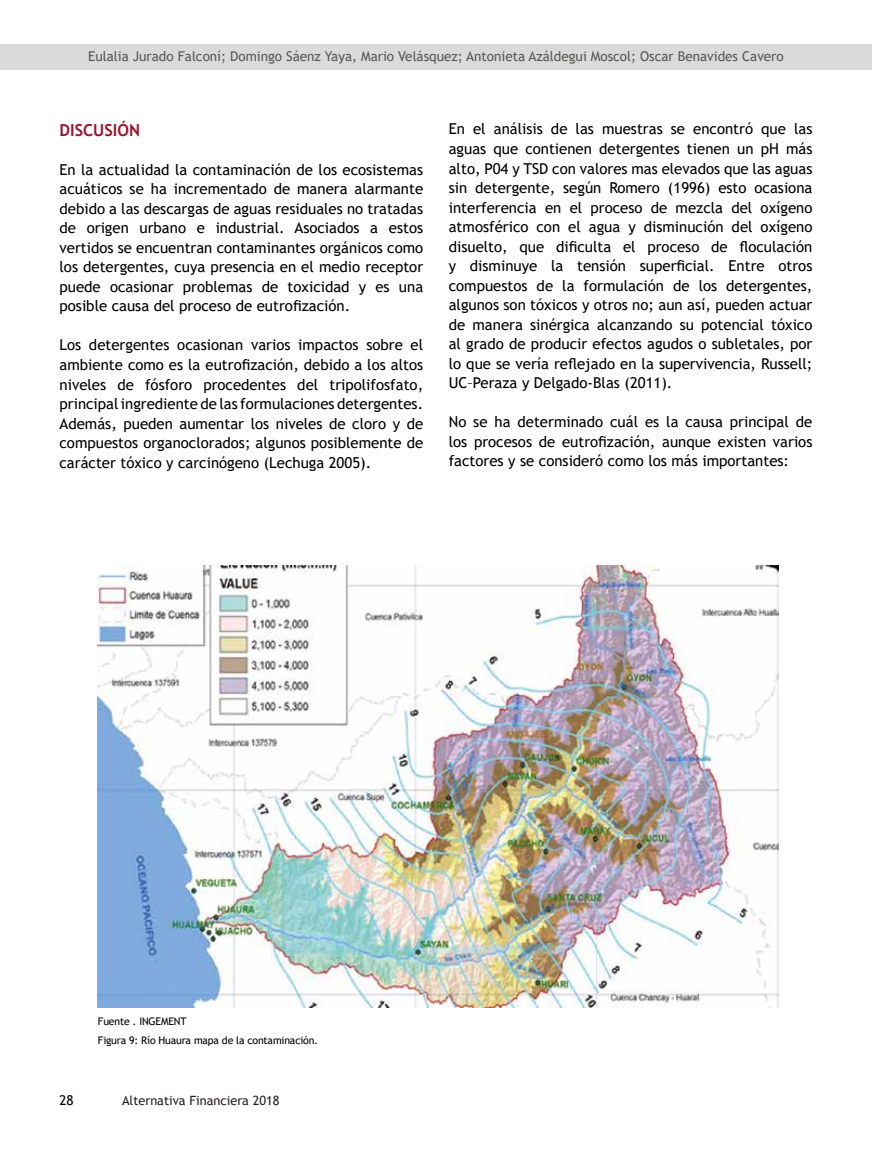
<style>
.page{position:relative;width:872px;height:1149px;background:#fff}
.page>*{position:absolute;margin:0;border:0;box-sizing:border-box;transform-origin:0 0}
.t1{font:700 16.5px "Trebuchet MS";color:#9a142e}
.t2{font:15px/19.5px "Trebuchet MS";color:#000;text-align:justify}
.t3{font:13.5px "Trebuchet MS";color:#575756}
.t4{font:13.5px "Trebuchet MS";color:#000}
.PIE_DE_PAGINA{font:12.75px "Trebuchet MS";color:#231f20}
.t5{font:10.5px/19.5px "Trebuchet MS";letter-spacing:-.015em;color:#000}
</style>
<div class="page">
<div style="left:0;top:45px;width:872px;height:25px;background:#dadada"></div>
<img style="left:98px;top:565px;width:680px;height:441px">
<p class="t3" style="left:88px;top:48px;width:697px">Eulalia Jurado Falconí; Domingo Sáenz Yaya, Mario Velásquez; Antonieta Azáldegui Moscol; Oscar Benavides Cavero</p>
<p class="t1" style="left:60px;top:120px;width:82px">DISCUSIÓN</p>
<p class="t2" style="left:60px;top:160px;width:365px">En la actualidad la contaminación de los ecosistemas acuáticos se ha incrementado de manera alarmante debido a las descargas de aguas residuales no tratadas de origen urbano e industrial. Asociados a estos vertidos se encuentran contaminantes orgánicos como los detergentes, cuya presencia en el medio receptor puede ocasionar problemas de toxicidad y es una posible causa del proceso de eutrofización.</p>
<p class="t2" style="left:60px;top:335px;width:365px">Los detergentes ocasionan varios impactos sobre el ambiente como es la eutrofización, debido a los altos niveles de fósforo procedentes del tripolifosfato, principal ingrediente de las formulaciones detergentes.<br>Además, pueden aumentar los niveles de cloro y de compuestos organoclorados; algunos posiblemente de carácter tóxico y carcinógeno (Lechuga 2005).</p>
<p class="t2" style="left:449px;top:119px;width:365px">En el análisis de las muestras se encontró que las aguas que contienen detergentes tienen un pH más alto, P04 y TSD con valores mas elevados que las aguas sin detergente, según Romero (1996) esto ocasiona interferencia en el proceso de mezcla del oxígeno atmosférico con el agua y disminución del oxígeno disuelto, que dificulta el proceso de floculación y disminuye la tensión superficial. Entre otros compuestos de la formulación de los detergentes, algunos son tóxicos y otros no; aun así, pueden actuar de manera sinérgica alcanzando su potencial tóxico al grado de producir efectos agudos o subletales, por lo que se vería reflejado en la supervivencia, Russell; UC–Peraza y Delgado-Blas (2011).</p>
<p class="t2" style="left:449px;top:412px;width:365px">No se ha determinado cuál es la causa principal de los procesos de eutrofización, aunque existen varios factores y se consideró como los más importantes:</p>
<p class="t5" style="left:98px;top:1010px;width:222px">Fuente . INGEMENT<br>Figura 9: Río Huaura mapa de la contaminación.</p>
<p class="t4" style="left:60px;top:1091px;width:16px">28</p>
<p class="t4" style="left:122px;top:1091px;width:161px">Alternativa Finaciera 2018</p>
<p class="PIE_DE_PAGINA" style="left:122px;top:1092px;width:159px">Alternativa Financiera 2018</p>
</div>
